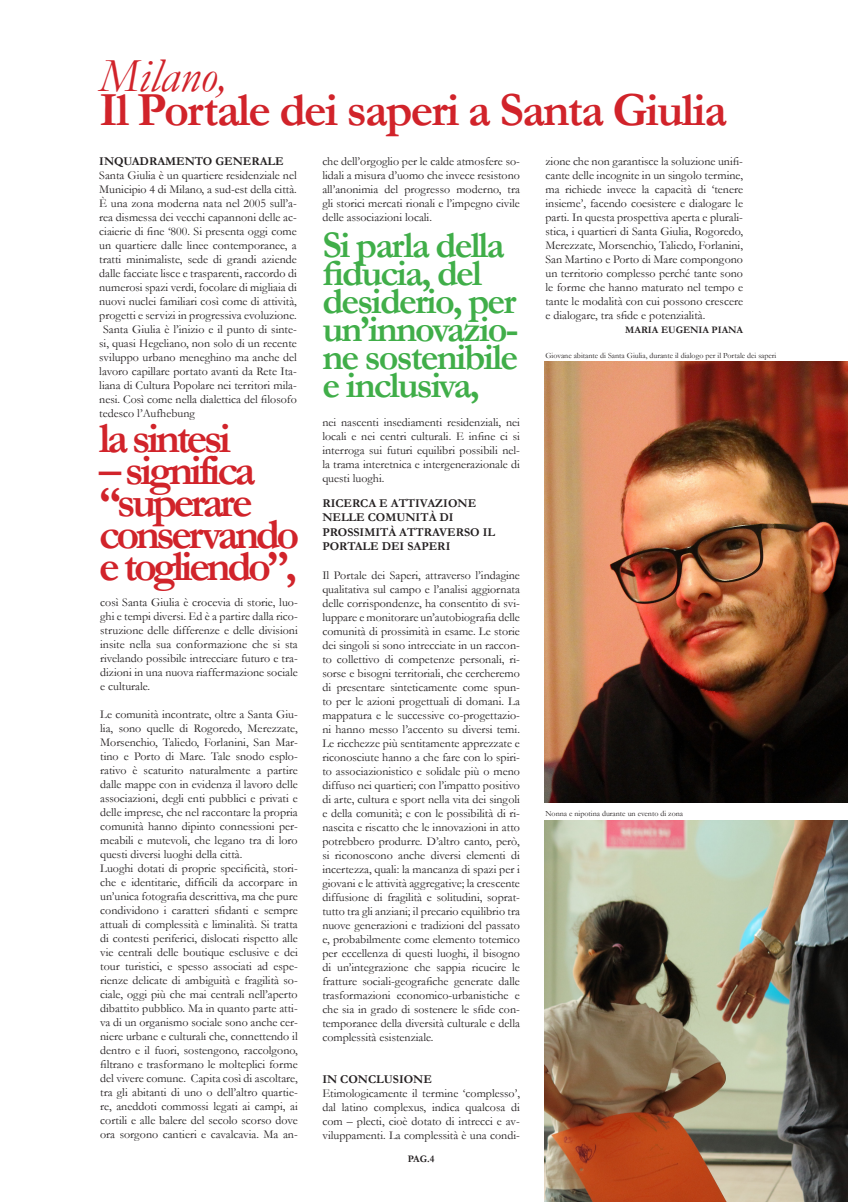
<style>
.page{position:relative;width:848px;height:1202px;background:#fff}
.page>*{position:absolute;margin:0;border:0;box-sizing:border-box;transform-origin:0 0}
.t1{font:700 48px "Garamond";letter-spacing:-.04em;color:#d1232a}
.t2{font:italic 48px "Garamond";color:#d1232a}
.t3{font:700 44px/32px "Garamond";letter-spacing:-.08em;color:#d1232a}
.t4{font:700 38px/28px "Garamond";letter-spacing:-.05em;color:#40ae49}
.testo{font:12px/14px "Garamond";color:#231f20;text-align:justify}
.t5{font:700 12px/14.4px "Garamond";color:#231f20}
.testo-2{font:700 10px "Garamond";color:#231f20}
.t6{font:8px "Garamond";color:#231f20}
</style>
<div class="page">
<img style="left:544px;top:362px;width:304px;height:441px">
<img style="left:544px;top:820px;width:304px;height:382px">
<p class="t2" style="left:99px;top:43px;width:129px">Milano,</p>
<p class="t1" style="left:99px;top:77px;width:629px">Il Portale dei saperi a Santa Giulia</p>
<p class="t5" style="left:99px;top:154px;width:186px">INQUADRAMENTO GENERALE</p>
<p class="testo" style="left:99px;top:168px;width:199px">Santa Giulia è un quartiere residenziale nel Municipio 4 di Milano, a sud-est della città.<br>È una zona moderna nata nel 2005 sull’a&shy;rea dismessa dei vecchi capannoni delle ac&shy;ciaierie di fine ‘800. Si presenta oggi come un quartiere dalle linee contemporanee, a tratti minimaliste, sede di grandi aziende dalle facciate lisce e trasparenti, raccordo di numerosi spazi verdi, focolare di migliaia di nuovi nuclei familiari così come di attività, progetti e servizi in progressiva evoluzione.</p>
<p class="testo" style="left:99px;top:322px;width:199px;text-indent:4px">Santa Giulia è l’inizio e il punto di sinte&shy;si, quasi Hegeliano, non solo di un recente sviluppo urbano meneghino ma anche del lavoro capillare portato avanti da Rete Ita&shy;liana di Cultura Popolare nei territori mila&shy;nesi. Così come nella dialettica del filosofo tedesco l’Aufhebung</p>
<p class="t3" style="left:99px;top:422px;width:133px">la sintesi</p>
<p class="t3" style="left:99px;top:454px;width:202px">– significa “superare conservando</p>
<p class="t3" style="left:99px;top:550px;width:199px">e togliendo”,</p>
<p class="testo" style="left:100px;top:595px;width:199px">così Santa Giulia è crocevia di storie, luo&shy;ghi e tempi diversi. Ed è a partire dalla rico&shy;struzione delle differenze e delle divisioni insite nella sua conformazione che si sta rivelando possibile intrecciare futuro e tra&shy;dizioni in una nuova riaffermazione sociale e culturale.</p>
<p class="testo" style="left:100px;top:707px;width:199px">Le comunità incontrate, oltre a Santa Giu&shy;lia, sono quelle di Rogoredo, Merezzate, Morsenchio, Taliedo, Forlanini, San Mar&shy;tino e Porto di Mare. Tale snodo esplo&shy;rativo è scaturito naturalmente a partire dalle mappe con in evidenza il lavoro delle associazioni, degli enti pubblici e privati e delle imprese, che nel raccontare la propria comunità hanno dipinto connessioni per&shy;meabili e mutevoli, che legano tra di loro questi diversi luoghi della città.</p>
<p class="testo" style="left:100px;top:861px;width:199px">Luoghi dotati di proprie specificità, stori&shy;che e identitarie, difficili da accorpare in un’unica fotografia descrittiva, ma che pure condividono i caratteri sfidanti e sempre attuali di complessità e liminalità. Si tratta di contesti periferici, dislocati rispetto alle vie centrali delle boutique esclusive e dei tour turistici, e spesso associati ad espe&shy;rienze delicate di ambiguità e fragilità so&shy;ciale, oggi più che mai centrali nell’aperto dibattito pubblico. Ma in quanto parte atti&shy;va di un organismo sociale sono anche cer&shy;niere urbane e culturali che, connettendo il dentro e il fuori, sostengono, raccolgono, filtrano e trasformano le molteplici forme del vivere comune. Capita così di ascoltare, tra gli abitanti di uno o dell’altro quartie&shy;re, aneddoti commossi legati ai campi, ai cortili e alle balere del secolo scorso dove ora sorgono cantieri e cavalcavia. Ma an-</p>
<p class="testo" style="left:322px;top:154px;width:199px">che dell’orgoglio per le calde atmosfere so&shy;lidali a misura d’uomo che invece resistono all’anonimia del progresso moderno, tra gli storici mercati rionali e l’impegno civile delle associazioni locali.</p>
<p class="t4" style="left:322px;top:231px;width:198px">Si parla della fiducia, del desiderio, per un’innovazio&shy;ne sostenibile e inclusiva,</p>
<p class="testo" style="left:322px;top:415px;width:199px">nei nascenti insediamenti residenziali, nei locali e nei centri culturali. E infine ci si interroga sui futuri equilibri possibili nel&shy;la trama interetnica e intergenerazionale di questi luoghi.</p>
<p class="t5" style="left:322px;top:496px;width:174px">RICERCA E ATTIVAZIONE<br>NELLE COMUNITÀ DI<br>PROSSIMITÀ ATTRAVERSO IL<br>PORTALE DEI SAPERI</p>
<p class="testo" style="left:322px;top:568px;width:199px">Il Portale dei Saperi, attraverso l’indagine qualitativa sul campo e l’analisi aggiornata delle corrispondenze, ha consentito di svi&shy;luppare e monitorare un’autobiografia delle comunità di prossimità in esame. Le storie dei singoli si sono intrecciate in un raccon&shy;to collettivo di competenze personali, ri&shy;sorse e bisogni territoriali, che cercheremo di presentare sinteticamente come spun&shy;to per le azioni progettuali di domani. La mappatura e le successive co-progettazio&shy;ni hanno messo l’accento su diversi temi.<br>Le ricchezze più sentitamente apprezzate e riconosciute hanno a che fare con lo spiri&shy;to associazionistico e solidale più o meno diffuso nei quartieri; con l’impatto positivo di arte, cultura e sport nella vita dei singoli e della comunità; e con le possibilità di ri&shy;nascita e riscatto che le innovazioni in atto potrebbero produrre. D’altro canto, però, si riconoscono anche diversi elementi di incertezza, quali: la mancanza di spazi per i giovani e le attività aggregative; la crescente diffusione di fragilità e solitudini, soprat&shy;tutto tra gli anziani; il precario equilibrio tra nuove generazioni e tradizioni del passato e, probabilmente come elemento totemico per eccellenza di questi luoghi, il bisogno di un’integrazione che sappia ricucire le fratture sociali-geografiche generate dalle trasformazioni economico-urbanistiche e che sia in grado di sostenere le sfide con&shy;temporanee della diversità culturale e della complessità esistenziale.</p>
<p class="t5" style="left:322px;top:1072px;width:111px">IN CONCLUSIONE</p>
<p class="testo" style="left:322px;top:1086px;width:199px">Etimologicamente il termine ‘complesso’, dal latino complexus, indica qualcosa di com – plecti, cioè dotato di intrecci e av&shy;viluppamenti. La complessità è una condi-</p>
<p class="testo-2" style="left:408px;top:1152px;width:28px">PAG.4</p>
<p class="testo" style="left:545px;top:154px;width:199px">zione che non garantisce la soluzione unifi&shy;cante delle incognite in un singolo termine, ma richiede invece la capacità di ‘tenere insieme’, facendo coesistere e dialogare le parti. In questa prospettiva aperta e plurali&shy;stica, i quartieri di Santa Giulia, Rogoredo, Merezzate, Morsenchio, Taliedo, Forlanini, San Martino e Porto di Mare compongono un territorio complesso perché tante sono le forme che hanno maturato nel tempo e tante le modalità con cui possono crescere e dialogare, tra sfide e potenzialità.</p>
<p class="testo-2" style="left:625px;top:323px;width:119px">MARIA EUGENIA PIANA</p>
<p class="t6" style="left:545px;top:350px;width:232px">Giovane abitante di Santa Giulia, durante il dialogo per il Portale dei saperi</p>
<p class="t6" style="left:545px;top:808px;width:139px">Nonna e nipotina durante un evento di zona</p>
</div>
